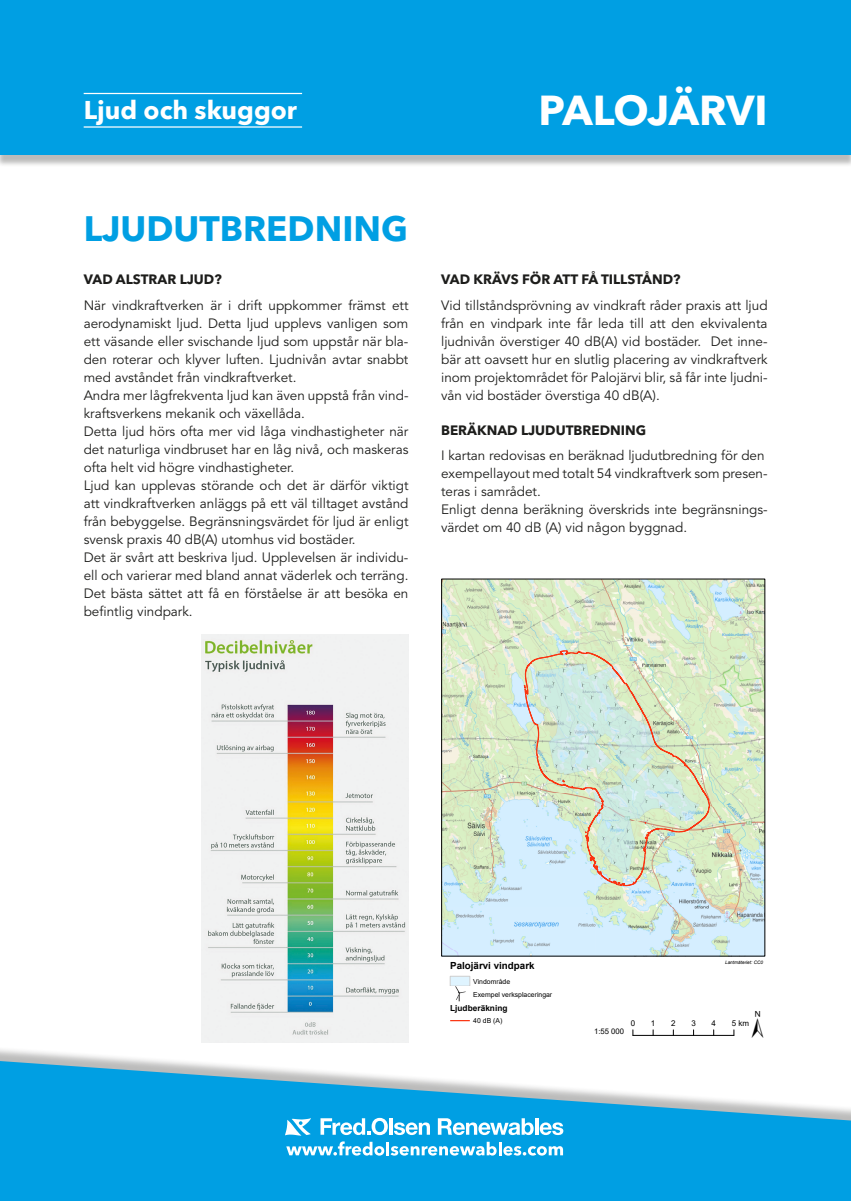
<style>
.page{position:relative;width:851px;height:1201px;background:#fff}
.page>*{position:absolute;margin:0;border:0;box-sizing:border-box;transform-origin:0 0}
.t1{font:700 41.5px "Avenir Next LT Pro";letter-spacing:-.01em;color:#fff}
.t2{font:38.45px "ESRI North";color:#000}
.t3{font:700 35px "Avenir Next LT Pro";color:#009fe3}
.t4{font:700 25.5px "Avenir Next LT Pro";color:#fff}
.t5{font:13.5px/18px "Avenir LT Std";color:#1d1d1b}
.t6{font:700 13.5px "Avenir Next LT Pro";color:#1d1d1b}
.t7{font:700 9.75px "Arial";color:#000}
.t8{font:700 8.25px "Arial";letter-spacing:.005em;color:#000}
.t9{font:8px "Arial";color:#000}
.t10{font:7.7px "Arial";color:#000}
.t11{font:6.85px/13.3px "Arial";letter-spacing:-.005em;color:#000}
.t12{font:italic 4.7px "Arial";color:#000}
</style>
<div class="page">
<svg style="left:0;top:1061px;width:850px;height:139px;fill:#009fe3"></svg>
<div style="left:0;top:4px;width:850px;height:163px;background:#1d1d1b;opacity:.3"></div>
<div style="left:0;top:0;width:850px;height:154px;background:#009fe3"></div>
<svg style="left:284px;top:1117px;width:279px;height:38px"></svg>
<hr style="left:84px;top:126px;width:218px;height:2px;background:#fff">
<hr style="left:84px;top:93px;width:218px;height:1px;background:#fff">
<img style="left:201px;top:634px;width:207px;height:408px">
<img style="left:443px;top:581px;width:320px;height:373px">
<svg style="left:523px;top:649px;width:187px;height:237px;background:#d1e2d0"></svg>
<hr style="left:632px;top:1035px;width:101px;height:1px;background:#000">
<div style="left:450px;top:976px;width:20px;height:10px;background:#dff4ff;border:1px solid #cecece"></div>
<svg style="left:450px;top:1020px;width:20px;height:1px"></svg>
<img style="left:455px;top:986px;width:11px;height:15px">
<h3 class="t4" style="left:84px;top:94px;width:215px">Ljud och skuggor</h3>
<h1 class="t1" style="left:538px;top:85px;width:230px">PALOJÄRVI</h1>
<h3 class="t3" style="left:84px;top:207px;width:326px">LJUDUTBREDNING</h3>
<p class="t6" style="left:84px;top:271px;width:139px">VAD ALSTRAR LJUD?</p>
<p class="t5" style="left:84px;top:297px;width:326px">När vindkraftverken är i drift uppkommer främst ett aerodynamiskt ljud. Detta ljud upplevs vanligen som ett väsande eller svischande ljud som uppstår när bla&shy;den roterar och klyver luften. Ljudnivån avtar snabbt med avståndet från vindkraftverket.<br>Andra mer lågfrekventa ljud kan även uppstå från vind&shy;kraftsverkens mekanik och växellåda.<br>Detta ljud hörs ofta mer vid låga vindhastigheter när det naturliga vindbruset har en låg nivå, och maskeras ofta helt vid högre vindhastigheter.<br>Ljud kan upplevas störande och det är därför viktigt att vindkraftverken anläggs på ett väl tilltaget avstånd från bebyggelse. Begränsningsvärdet för ljud är enligt svensk praxis 40 dB(A) utomhus vid bostäder.<br>Det är svårt att beskriva ljud. Upplevelsen är individu&shy;ell och varierar med bland annat väderlek och terräng.<br>Det bästa sättet att få en förståelse är att besöka en befintlig vindpark.</p>
<p class="t6" style="left:441px;top:271px;width:241px">VAD KRÄVS FÖR ATT FÅ TILLSTÅND?</p>
<p class="t5" style="left:441px;top:297px;width:328px;text-align:justify">Vid tillståndsprövning av vindkraft råder praxis att ljud från en vindpark inte får leda till att den ekvivalenta ljudnivån överstiger 40 dB(A) vid bostäder. Det inne&shy;bär att oavsett hur en slutlig placering av vindkraftverk inom projektområdet för Palojärvi blir, så får inte ljudni&shy;vån vid bostäder överstiga 40 dB(A).</p>
<p class="t6" style="left:441px;top:421px;width:206px">BERÄKNAD LJUDUTBREDNING</p>
<p class="t5" style="left:441px;top:447px;width:328px">I kartan redovisas en beräknad ljudutbredning för den exempellayout med totalt 54 vindkraftverk som presen&shy;teras i samrådet.<br>Enligt denna beräkning överskrids inte begränsnings&shy;värdet om 40 dB (A) vid någon byggnad.</p>
<p class="t7" style="left:450px;top:958px;width:86px">Palojärvi vindpark</p>
<p class="t11" style="left:473px;top:974px;width:80px">Vindområde<br>Exempel verksplaceringar</p>
<p class="t8" style="left:450px;top:1002px;width:59px">Ljudberäkning</p>
<p class="t11" style="left:473px;top:1014px;width:30px">40 dB (A)</p>
<p class="t12" style="left:725px;top:959px;width:40px">Lantmäteriet: CC0</p>
<h2 class="t2" style="left:751px;top:1002px;width:13px">±</h2>
<p class="t9" style="left:630px;top:1017px;width:6px">0</p>
<p class="t9" style="left:650px;top:1017px;width:6px">1</p>
<p class="t9" style="left:671px;top:1017px;width:6px">2</p>
<p class="t9" style="left:691px;top:1017px;width:6px">3</p>
<p class="t9" style="left:711px;top:1017px;width:6px">4</p>
<p class="t9" style="left:731px;top:1017px;width:19px">5 km</p>
<p class="t10" style="left:594px;top:1026px;width:31px">1:55 000</p>
</div>
